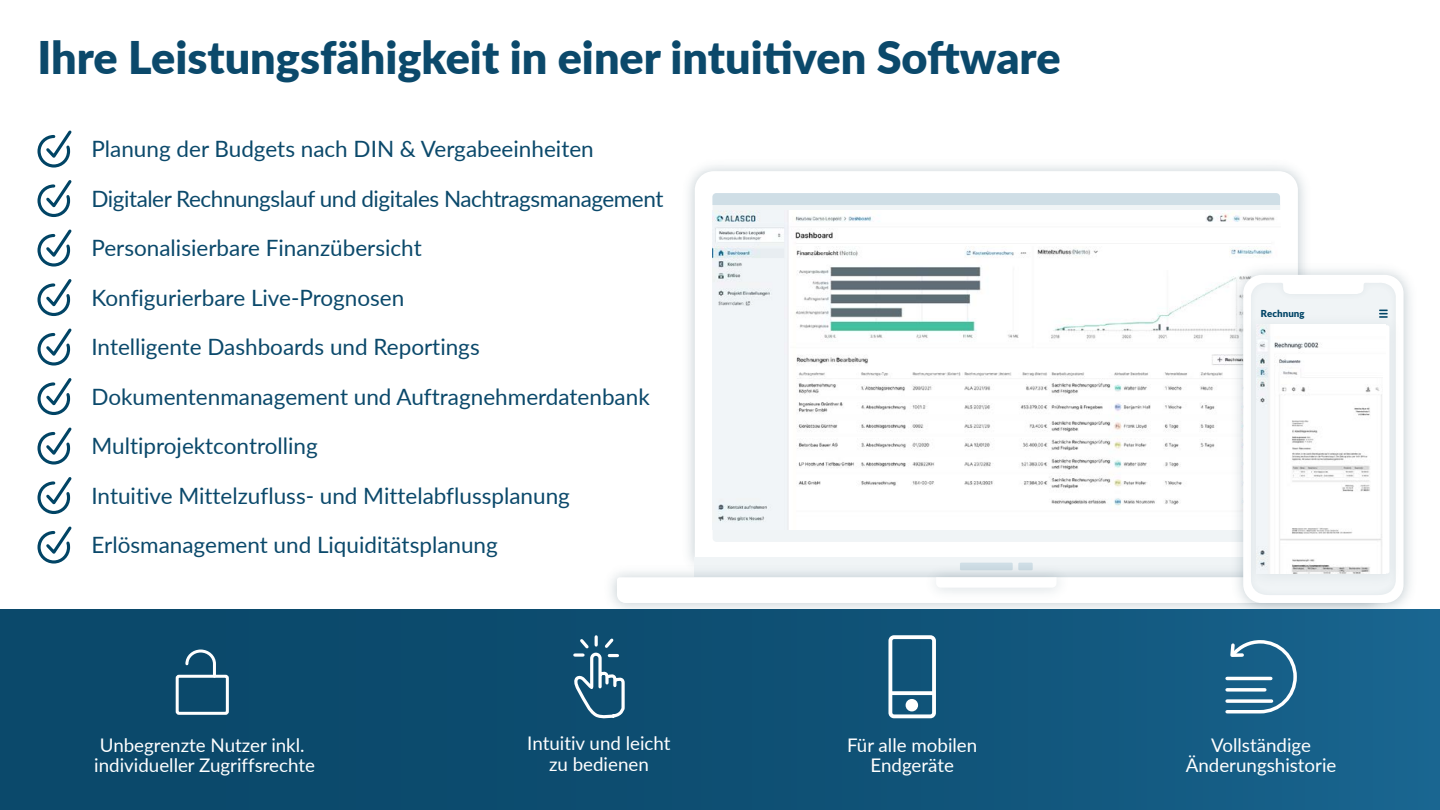
<style>
.page{position:relative;width:1440px;height:810px;background:#fff}
.page>*{position:absolute;margin:0;border:0;box-sizing:border-box;transform-origin:0 0}
.Headlines{font:900 45px "Lato";color:#0b496b}
.Fließtext{font:22.5px "Lato";color:#0b496b}
.Fließtext-2{font:22.5px "Lato";letter-spacing:-.02em;color:#0b496b}
.Fließtext-3{font:18.75px/20.2px "Lato";color:#fff;text-align:center}
.t1{font:900 9.6px "Lato";color:#046}
</style>
<div class="page">
<div style="left:712px;top:193px;width:568px;height:12px;background:#cfdee6"></div>
<img style="left:713px;top:210px;width:567px;height:73px">
<img style="left:1225px;top:257px;width:186px;height:352px">
<div style="left:1243px;top:275px;width:161px;height:328px;background:#fff;border-radius:18px"></div>
<img style="left:1402px;top:307px;width:6px;height:285px">
<svg style="left:617px;top:283px;width:781px;height:320px"></svg>
<img style="left:1257px;top:324px;width:129px;height:249px">
<svg style="left:38px;top:130px;width:34px;height:38px"></svg>
<svg style="left:38px;top:180px;width:34px;height:37px"></svg>
<svg style="left:38px;top:230px;width:34px;height:37px"></svg>
<svg style="left:38px;top:279px;width:34px;height:37px"></svg>
<svg style="left:38px;top:328px;width:34px;height:38px"></svg>
<svg style="left:38px;top:378px;width:34px;height:37px"></svg>
<svg style="left:38px;top:428px;width:34px;height:37px"></svg>
<svg style="left:38px;top:477px;width:34px;height:37px"></svg>
<svg style="left:38px;top:526px;width:34px;height:38px"></svg>
<div style="left:0;top:609px;width:1440px;height:201px;background:linear-gradient(to right,#084364,#176089)"></div>
<svg style="left:573px;top:635px;width:52px;height:83px"></svg>
<svg style="left:1225px;top:640px;width:72px;height:73px"></svg>
<div style="left:176px;top:675px;width:53px;height:40px;border:3px solid #fff;border-radius:2px"></div>
<svg style="left:184px;top:650px;width:33px;height:29px"></svg>
<svg style="left:888px;top:635px;width:48px;height:83px"></svg>
<p class="Headlines" style="left:38px;top:23px;width:1025px">Ihre Leistungsfähigkeit in einer intuitiven Software</p>
<p class="Fließtext" style="left:92px;top:133px;width:504px">Planung der Budgets nach DIN &amp; Vergabeeinheiten</p>
<p class="Fließtext-2" style="left:92px;top:182px;width:573px">Digitaler Rechnungslauf und digitales Nachtragsmanagement</p>
<p class="Fließtext" style="left:92px;top:232px;width:332px">Personalisierbare Finanzübersicht</p>
<p class="Fließtext" style="left:92px;top:281px;width:314px">Konfigurierbare Live-Prognosen</p>
<p class="Fließtext" style="left:92px;top:331px;width:390px">Intelligente Dashboards und Reportings</p>
<p class="Fließtext" style="left:92px;top:380px;width:560px">Dokumentenmanagement und Auftragnehmerdatenbank</p>
<p class="Fließtext" style="left:92px;top:430px;width:228px">Multiprojektcontrolling</p>
<p class="Fließtext" style="left:92px;top:479px;width:480px">Intuitive Mittelzufluss- und Mittelabflussplanung</p>
<p class="Fließtext" style="left:92px;top:529px;width:408px">Erlösmanagement und Liquiditätsplanung</p>
<p class="t1" style="left:1261px;top:308px;width:45px">Rechnung</p>
<p class="Fließtext-3" style="left:94px;top:734px;width:222px;text-align:left">Unbegrenzte Nutzer inkl. individueller Zugriffsrechte</p>
<p class="Fließtext-3" style="left:527px;top:733px;width:145px">Intuitiv und leicht</p>
<p class="Fließtext-3" style="left:549px;top:753px;width:101px">zu bedienen</p>
<p class="Fließtext-3" style="left:847px;top:734px;width:132px">Für alle mobilen<br>Endgeräte</p>
<p class="Fließtext-3" style="left:1186px;top:734px;width:152px">Vollständige<br>Änderungshistorie</p>
</div>
